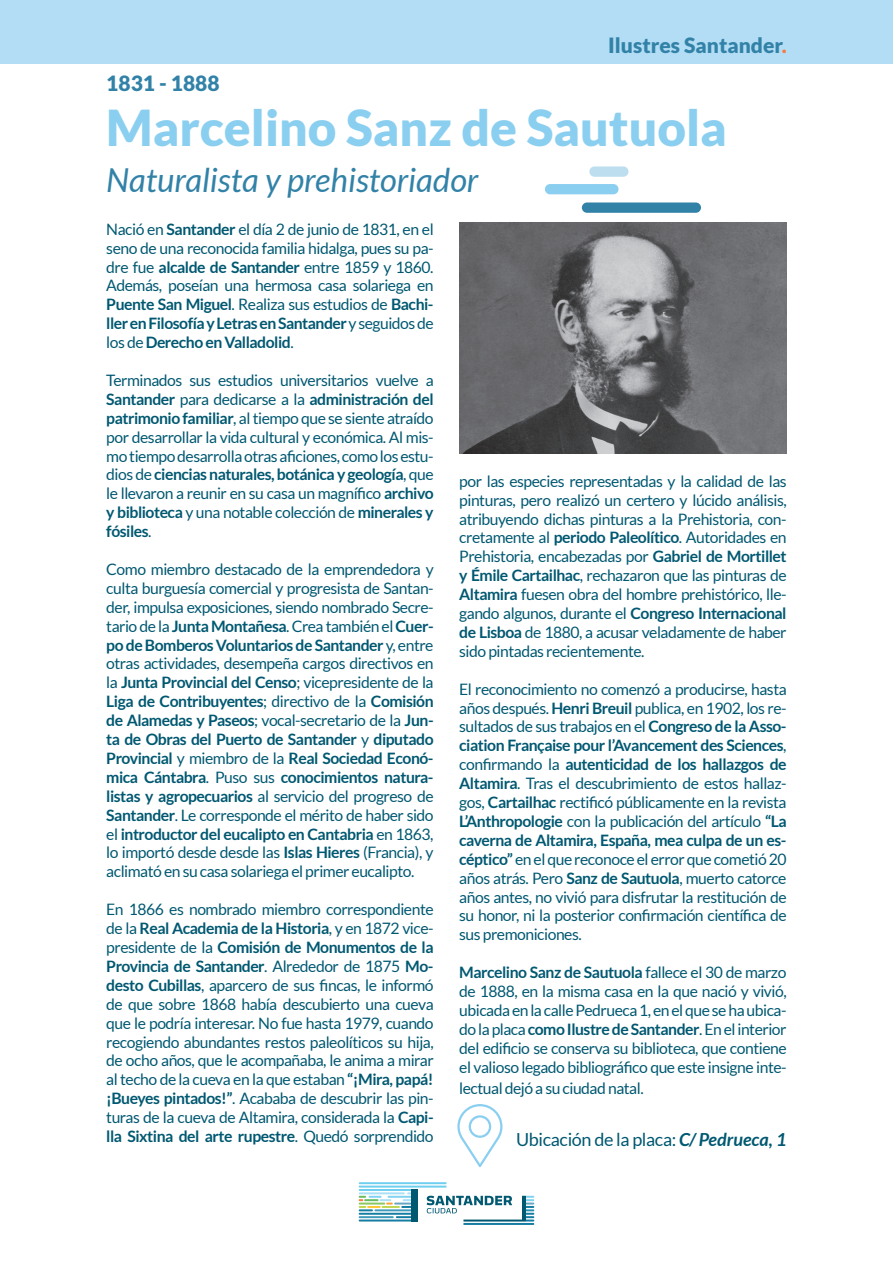
<style>
.page{position:relative;width:893px;height:1263px;background:#fff}
.page>*{position:absolute;margin:0;border:0;box-sizing:border-box;transform-origin:0 0}
.t1{font:900 49.5px "Lato";color:#8bcff0}
.t2{font:italic 33px "Lato";color:#3282a8}
.t3{font:900 21px "Lato";color:#3282a8}
.t4{font:18px "Lato";letter-spacing:-.02em;color:#015871}
.t5{font:15.75px/18.9px "Lato";letter-spacing:-.03em;color:#015871;text-align:justify}
.s1{color:#f47d41}
.s2{font-weight:700}
.s3{font-weight:700;font-style:italic}
</style>
<div class="page">
<div style="left:0;top:0;width:893px;height:64px;background:#b3ddf4"></div>
<svg style="left:359px;top:1182px;width:175px;height:43px"></svg>
<svg style="left:457px;top:1104px;width:45px;height:63px"></svg>
<div style="left:582px;top:202px;width:119px;height:11px;background:#3282a8;border-radius:5px"></div>
<div style="left:545px;top:184px;width:73px;height:10px;background:#8bcff0;border-radius:5px"></div>
<div style="left:589px;top:166px;width:39px;height:11px;background:#bddeee;border-radius:5px"></div>
<img style="left:459px;top:222px;width:328px;height:231px">
<h3 class="t3" style="left:106px;top:71px;width:115px">1831 - 1888</h3>
<h3 class="t3" style="left:608px;top:33px;width:180px">Ilustres Santander<span class="s1">.</span></h3>
<h1 class="t1" style="left:106px;top:99px;width:622px">Marcelino Sanz de Sautuola</h1>
<h2 class="t2" style="left:106px;top:161px;width:374px">Naturalista y prehistoriador</h2>
<p class="t5" style="left:106px;top:219px;width:329px">Nació en <span class="s2">Santander</span> el día 2 de junio de 1831, en el seno de una reconocida familia hidalga, pues su pa&shy;dre fue <span class="s2">alcalde de Santander</span> entre 1859 y 1860.<br>Además, poseían una hermosa casa solariega en <span class="s2">Puente San Miguel</span>. Realiza sus estudios de <span class="s2">Bachi&shy;ller en Filosofía y Letras en Santander</span> y seguidos de los de <span class="s2">Derecho en Valladolid</span>.</p>
<p class="t5" style="left:106px;top:371px;width:329px">Terminados sus estudios universitarios vuelve a <span class="s2">Santander</span> para dedicarse a la <span class="s2">administración del patrimonio familiar</span>, al tiempo que se siente atraído por desarrollar la vida cultural y económica. Al mis&shy;mo tiempo desarrolla otras aficiones, como los estu&shy;dios de <span class="s2">ciencias naturales, botánica y geología</span>, que le llevaron a reunir en su casa un magnífico <span class="s2">archivo y biblioteca</span> y una notable colección de <span class="s2">minerales y fósiles</span>.</p>
<p class="t5" style="left:106px;top:560px;width:329px">Como miembro destacado de la emprendedora y culta burguesía comercial y progresista de Santan&shy;der, impulsa exposiciones, siendo nombrado Secre&shy;tario de la <span class="s2">Junta Montañesa</span>. Crea también el <span class="s2">Cuer&shy;po de Bomberos Voluntarios de Santander</span> y, entre otras actividades, desempeña cargos directivos en la <span class="s2">Junta Provincial del Censo</span>; vicepresidente de la <span class="s2">Liga de Contribuyentes</span>; directivo de la <span class="s2">Comisión de Alamedas y Paseos</span>; vocal-secretario de la <span class="s2">Jun&shy;ta de Obras del Puerto de Santander</span> y <span class="s2">diputado Provincial</span> y miembro de la <span class="s2">Real Sociedad Econó&shy;mica Cántabra</span>. Puso sus <span class="s2">conocimientos natura&shy;listas y agropecuarios</span> al servicio del progreso de <span class="s2">Santander</span>. Le corresponde el mérito de haber sido el <span class="s2">introductor del eucalipto en Cantabria</span> en 1863, lo importó desde desde las <span class="s2">Islas Hieres</span> (Francia), y aclimató en su casa solariega el primer eucalipto.</p>
<p class="t5" style="left:106px;top:900px;width:329px">En 1866 es nombrado miembro correspondiente de la <span class="s2">Real Academia de la Historia</span>, y en 1872 vice&shy;presidente de la <span class="s2">Comisión de Monumentos de la Provincia de Santander</span>. Alrededor de 1875 <span class="s2">Mo&shy;desto Cubillas</span>, aparcero de sus fincas, le informó de que sobre 1868 había descubierto una cueva que le podría interesar. No fue hasta 1979, cuando recogiendo abundantes restos paleolíticos su hija, de ocho años, que le acompañaba, le anima a mirar al techo de la cueva en la que estaban <span class="s2">“¡Mira, papá! ¡Bueyes pintados!”</span>. Acababa de descubrir las pin&shy;turas de la cueva de Altamira, considerada la <span class="s2">Capi&shy;lla Sixtina del arte rupestre</span>. Quedó sorprendido</p>
<p class="t5" style="left:459px;top:471px;width:329px">por las especies representadas y la calidad de las pinturas, pero realizó un certero y lúcido análisis, atribuyendo dichas pinturas a la Prehistoria, con&shy;cretamente al <span class="s2">periodo Paleolítico</span>. Autoridades en Prehistoria, encabezadas por <span class="s2">Gabriel de Mortillet y Émile Cartailhac</span>, rechazaron que las pinturas de <span class="s2">Altamira</span> fuesen obra del hombre prehistórico, lle&shy;gando algunos, durante el <span class="s2">Congreso Internacional de Lisboa</span> de 1880, a acusar veladamente de haber sido pintadas recientemente.</p>
<p class="t5" style="left:459px;top:679px;width:329px">El reconocimiento no comenzó a producirse, hasta años después. <span class="s2">Henri Breuil</span> publica, en 1902, los re&shy;sultados de sus trabajos en el <span class="s2">Congreso de la Asso&shy;ciation Française pour l’Avancement des Sciences</span>, confirmando la <span class="s2">autenticidad de los hallazgos de Altamira</span>. Tras el descubrimiento de estos hallaz&shy;gos, <span class="s2">Cartailhac</span> rectificó públicamente en la revista <span class="s2">L’Anthropologie</span> con la publicación del artículo <span class="s2">“La caverna de Altamira, España, mea culpa de un es&shy;céptico”</span> en el que reconoce el error que cometió 20 años atrás. Pero <span class="s2">Sanz de Sautuola</span>, muerto catorce años antes, no vivió para disfrutar la restitución de su honor, ni la posterior confirmación científica de sus premoniciones.</p>
<p class="t5" style="left:459px;top:963px;width:329px"><span class="s2">Marcelino Sanz de Sautuola</span> fallece el 30 de marzo de 1888, en la misma casa en la que nació y vivió, ubicada en la calle Pedrueca 1, en el que se ha ubica&shy;do la placa <span class="s2">como Ilustre de Santander</span>. En el interior del edificio se conserva su biblioteca, que contiene el valioso legado bibliográfico que este insigne inte-</p>
<p class="t5" style="left:459px;top:1078px;width:186px">lectual dejó a su ciudad natal.</p>
<p class="t4" style="left:516px;top:1129px;width:272px">Ubicación de la placa: <span class="s3">C/ Pedrueca, 1</span></p>
</div>
